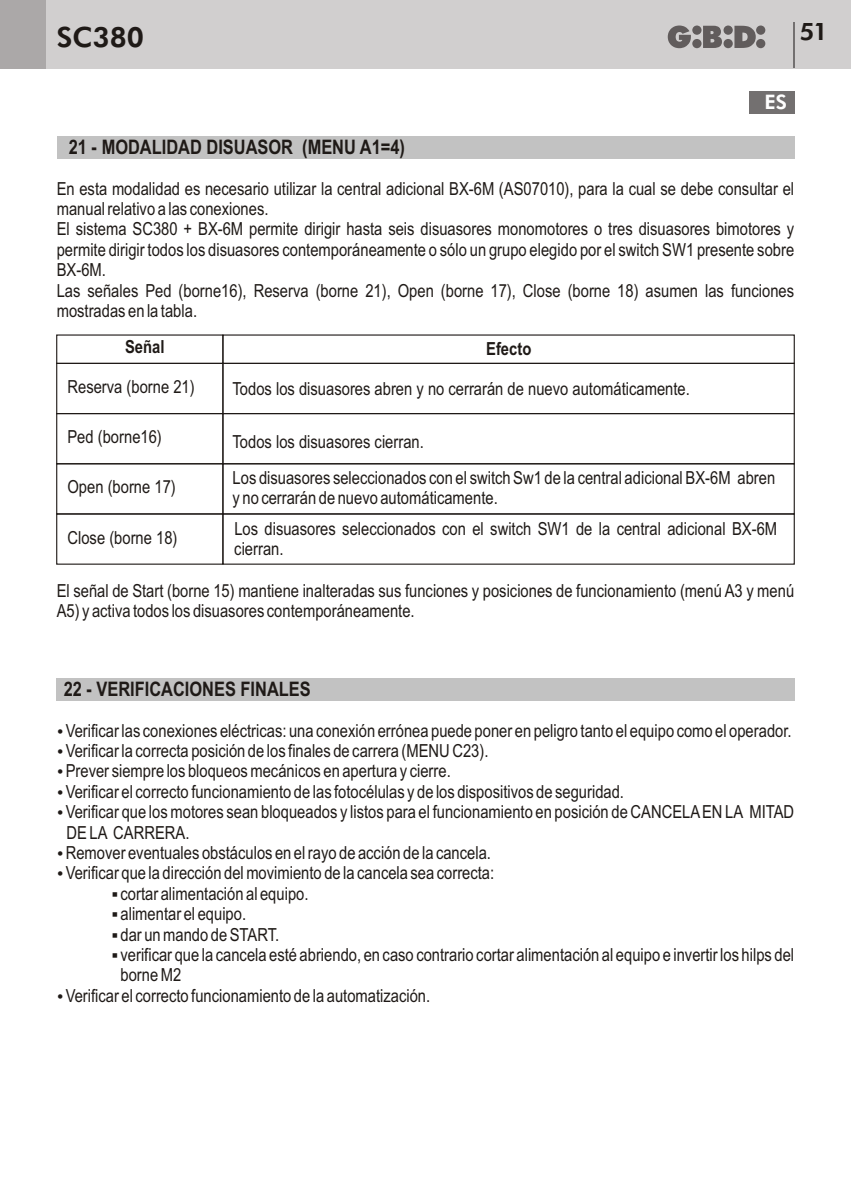
<style>
.page{position:relative;width:851px;height:1191px;background:#fff}
.page>*{position:absolute;margin:0;border:0;box-sizing:border-box;transform-origin:0 0}
.t1{font:800 28px "Futura BT";color:#1f1a17}
.t2{font:800 24px "Futura BT";color:#1f1a17}
.t3{font:700 20px "Arial Narrow";color:#1f1a17}
.t4{font:800 20px "Futura BT";color:#fff}
.t5{font:18px/20.4px "Arial Narrow";color:#1f1a17}
.t6{font:700 18px "Arial Narrow";color:#1f1a17}
.t7{font:700 16px "Arial Narrow";color:#1f1a17}
.t8{font:15.4px "Wingdings";color:#1f1a17}
.s1{font-size:20px}
</style>
<div class="page">
<div style="left:0;top:0;width:850px;height:68px;background:#d1cfcf"></div>
<div style="left:0;top:0;width:45px;height:68px;background:#aba8a8"></div>
<svg style="left:667px;top:26px;width:98px;height:22px"></svg>
<hr style="left:793px;top:23px;width:2px;height:45px;background:#737070">
<div style="left:748px;top:91px;width:46px;height:22px;background:#737070"></div>
<div style="left:57px;top:136px;width:737px;height:23px;background:#c2c2c2"></div>
<div style="left:56px;top:363px;width:167px;height:51px;border:1px solid #1f1a17"></div>
<div style="left:56px;top:413px;width:167px;height:51px;border:1px solid #1f1a17"></div>
<div style="left:56px;top:463px;width:167px;height:51px;border:1px solid #1f1a17"></div>
<div style="left:222px;top:363px;width:572px;height:51px;border:1px solid #1f1a17"></div>
<div style="left:222px;top:413px;width:572px;height:51px;border:1px solid #1f1a17"></div>
<div style="left:222px;top:463px;width:572px;height:51px;border:1px solid #1f1a17"></div>
<div style="left:56px;top:513px;width:167px;height:52px;border:1px solid #1f1a17"></div>
<div style="left:222px;top:513px;width:572px;height:52px;border:1px solid #1f1a17"></div>
<div style="left:57px;top:678px;width:737px;height:23px;background:#c2c2c2"></div>
<h1 class="t1" style="left:57px;top:26px;width:89px">SC380</h1>
<h2 class="t2" style="left:799px;top:22px;width:29px">51</h2>
<p class="t4" style="left:764px;top:94px;width:24px">ES</p>
<p class="t3" style="left:69px;top:140px;width:338px">21 - MODALIDAD DISUASOR (MENU A1=4)</p>
<p class="t5" style="left:57px;top:180px;width:739px">En esta modalidad es necesario utilizar la central adicional BX-6M (AS07010), para la cual se debe consultar el manual relativo a las conexiones.<br>El sistema SC380 + BX-6M permite dirigir hasta seis disuasores monomotores o tres disuasores bimotores y permite dirigir todos los disuasores contemporáneamente o sólo un grupo elegido por el switch SW1 presente sobre BX-6M.<br>Las señales Ped (borne16), Reserva (borne 21), Open (borne 17), Close (borne 18) asumen las funciones mostradas en la tabla.</p>
<p class="t6" style="left:125px;top:340px;width:41px">Señal</p>
<p class="t6" style="left:486px;top:342px;width:47px">Efecto</p>
<p class="t5" style="left:67px;top:378px;width:129px">Reserva (borne 21)</p>
<p class="t5" style="left:232px;top:380px;width:459px">Todos los disuasores abren y no cerrarán de nuevo automáticamente.</p>
<p class="t5" style="left:67px;top:428px;width:96px">Ped (borne16)</p>
<p class="t5" style="left:67px;top:478px;width:110px">Open (borne 17)</p>
<p class="t5" style="left:67px;top:529px;width:111px">Close (borne 18)</p>
<p class="t5" style="left:232px;top:425px;width:544px;line-height:35.6px">Todos los disuasores cierran.<br>Los disuasores seleccionados con el switch Sw1de la central adicional BX-6M abren</p>
<p class="t5" style="left:232px;top:484px;width:546px;line-height:31px">y no cerrarán de nuevo automáticamente.<br>Los disuasores seleccionados con el switch SW1 de la central adicional BX-6M</p>
<p class="t5" style="left:234px;top:540px;width:51px">cierran.</p>
<p class="t5" style="left:57px;top:582px;width:739px">El señal de Start (borne 15) mantiene inalteradas sus funciones y posiciones de funcionamiento (menú A3 y menú<br>A5) y activa todos los disuasores contemporáneamente.</p>
<p class="t7" style="left:61px;top:683px;width:208px">DESRCIZIONE MENU (<span class="s1">NES FIN</span></p>
<p class="t3" style="left:64px;top:681px;width:140px">22 - VERIFICACIO</p>
<p class="t7" style="left:204px;top:683px;width:19px">A )</p>
<p class="t3" style="left:267px;top:681px;width:45px">ALES</p>
<p class="t5" style="left:57px;top:722px;width:736px">•Verificar las conexiones eléctricas: una conexión errónea puede poner en peligro tanto el equipo como el operador.</p>
<p class="t8" style="left:57px;top:765px;width:47px">•</p>
<p class="t5" style="left:66px;top:742px;width:424px">Verificar la correcta posición de los finales de carrera (MENU C23).</p>
<p class="t8" style="left:57px;top:745px;width:47px">•</p>
<p class="t5" style="left:66px;top:762px;width:386px">Prever siempre los bloqueos mecánicos en apertura y cierre.</p>
<p class="t5" style="left:66px;top:783px;width:730px">Verificar el correcto funcionamiento de las fotocélulas y de los dispositivos de seguridad.<br>Verificar que los motores sean bloqueados y listos para el funcionamiento en posición de CANCELAEN LA MITAD</p>
<p class="t8" style="left:57px;top:786px;width:47px">•</p>
<p class="t8" style="left:57px;top:806px;width:47px">•</p>
<p class="t5" style="left:66px;top:823px;width:125px">DE LA CARRERA.</p>
<p class="t5" style="left:66px;top:844px;width:430px">Remover eventuales obstáculos en el rayo de acción de la cancela.<br>Verificarque la dirección del movimiento de la cancela sea correcta:</p>
<p class="t5" style="left:120px;top:885px;width:189px">cortar alimentación al equipo.</p>
<p class="t8" style="left:111px;top:928px;width:43px">▪</p>
<p class="t8" style="left:57px;top:847px;width:47px">•</p>
<p class="t8" style="left:57px;top:867px;width:47px">•</p>
<p class="t5" style="left:120px;top:905px;width:127px">alimentar el equipo.</p>
<p class="t5" style="left:120px;top:925px;width:675px">dar un mando de START.<br>verificar que la cancela esté abriendo, en caso contrario cortar alimentación al equipo e invertir los hilps del</p>
<p class="t8" style="left:111px;top:949px;width:43px">▪</p>
<p class="t5" style="left:66px;top:966px;width:366px;text-indent:55px">borne M2<br>Verificar el correcto funcionamiento de la automatización.</p>
<p class="t8" style="left:57px;top:989px;width:47px">•</p>
</div>
